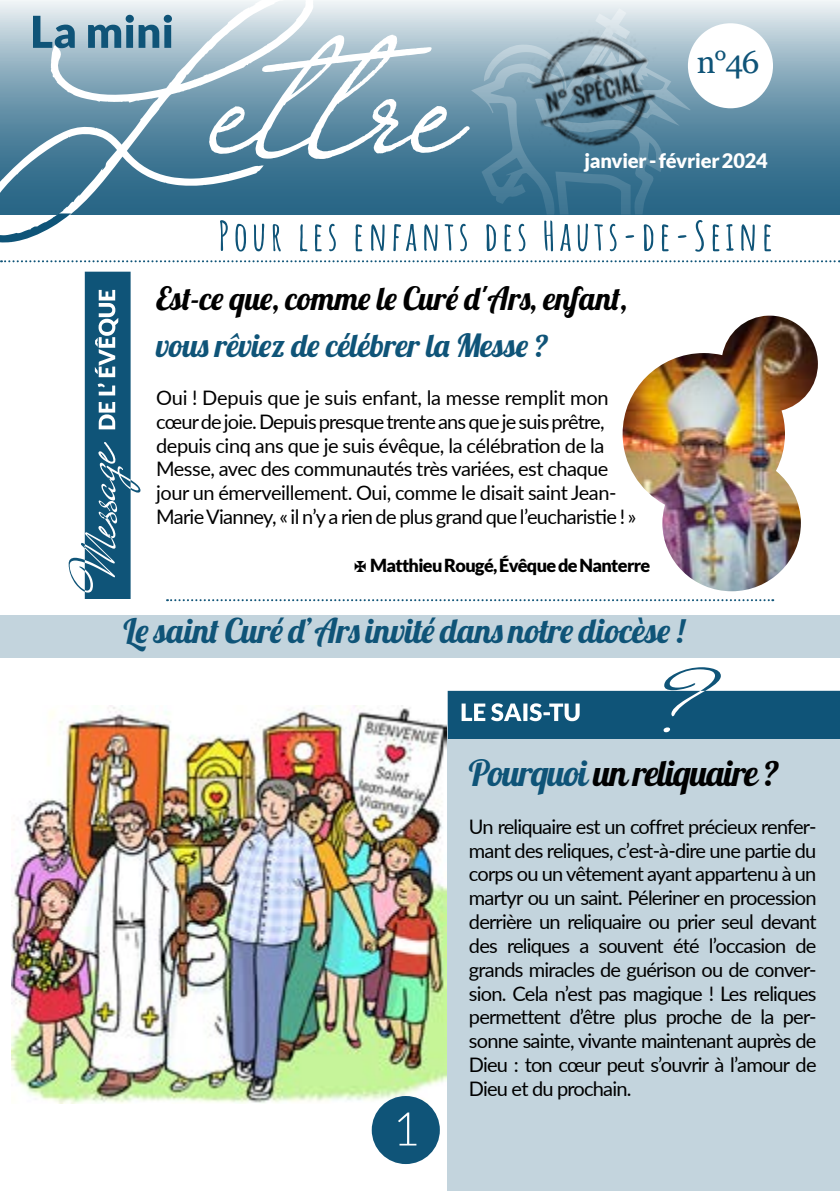
<style>
.page{position:relative;width:840px;height:1191px;background:#fff}
.page>*{position:absolute;margin:0;border:0;box-sizing:border-box;transform-origin:0 0}
.t1{font:36px "Lobster 1.4";letter-spacing:-.02em;color:#000}
.t2{font:34px "Lobster 1.4";letter-spacing:.035em;color:#0f5478}
.t3{font:32px "Lobster 1.4";letter-spacing:-.01em;color:#000}
.t4{font:32px "Lobster 1.4";letter-spacing:.005em;color:#0f5478}
.t5{font:32px "Georgia";color:#0f5478}
.t6{font:20px/23.8px "Lato";letter-spacing:-.03em;color:#000}
.t7{font:900 20px "Lato";letter-spacing:-.01em;color:#fff}
.t8{font:900 18px "Lato";letter-spacing:-.035em;color:#000}
.s1{font-family:"crossbatstfb";font-weight:400;font-size:10px}
.s2{color:#0f5478}
</style>
<div class="page">
<div style="left:0;top:615px;width:839px;height:43px;background:#c3d4dd"></div>
<img style="left:11px;top:705px;width:435px;height:398px">
<svg style="left:313px;top:0;width:526px;height:214px;background:#a3bdcb"></svg>
<div style="left:447px;top:739px;width:392px;height:452px;background:#c3d4dd"></div>
<div style="left:687px;top:23px;width:85px;height:85px;background:#fff;border-radius:50%"></div>
<img style="left:622px;top:316px;width:195px;height:275px">
<svg style="left:447px;top:667px;width:392px;height:72px"></svg>
<svg style="left:0;top:0;width:313px;height:215px;background:#86a9bb"></svg>
<svg style="left:33px;top:15px;width:139px;height:33px;background:#7aa0b4"></svg>
<svg style="left:0;top:213px;width:71px;height:30px"></svg>
<svg style="left:209px;top:35px;width:561px;height:217px"></svg>
<svg style="left:69px;top:272px;width:71px;height:327px"></svg>
<svg style="left:1px;top:260px;width:838px;height:2px"></svg>
<svg style="left:167px;top:599px;width:605px;height:2px"></svg>
<div style="left:371px;top:1096px;width:68px;height:68px;background:#0f5478;border-radius:50%"></div>
<svg style="left:398px;top:1112px;width:18px;height:33px"></svg>
<img style="left:509px;top:16px;width:166px;height:147px">
<h3 class="t5" style="left:696px;top:42px;width:64px">n°46</h3>
<p class="t7" style="left:584px;top:148px;width:185px">janvier - février 2024</p>
<h3 class="t3" style="left:156px;top:278px;width:472px">Est-ce que, comme le Curé d'Ars, enfant,</h3>
<h3 class="t4" style="left:156px;top:325px;width:394px">vous rêviez de célébrer la Messe ?</h3>
<p class="t6" style="left:156px;top:385px;width:481px">Oui ! Depuis que je suis enfant, la messe remplit mon cœur de joie. Depuis presque trente ans que je suis prêtre, depuis cinq ans que je suis évêque, la célébration de la Messe, avec des communautés très variées, est chaque jour un émerveillement. Oui, comme le disait saint Jean-Marie Vianney, « il n’y a rien de plus grand que l’eucharistie ! »</p>
<p class="t8" style="left:354px;top:554px;width:297px"><span class="s1">X</span> Matthieu Rougé, Évêque de Nanterre</p>
<h2 class="t2" style="left:124px;top:609px;width:562px">Le saint Curé d’Ars invité dans notre diocèse !</h2>
<h1 class="t1" style="left:468px;top:750px;width:311px"><span class="s2">Pourquoi</span> un reliquaire ?</h1>
<p class="t6" style="left:468px;top:813px;width:349px;text-align:justify">Un reliquaire est un coffret précieux renfer&shy;mant des reliques, c’est-à-dire une partie du corps ou un vêtement ayant appartenu à un martyr ou un saint. Péleriner en procession derrière un reliquaire ou prier seul devant des reliques a souvent été l’occasion de grands miracles de guérison ou de conver&shy;sion. Cela n’est pas magique ! Les reliques permettent d’être plus proche de la per&shy;sonne sainte, vivante maintenant auprès de Dieu : ton cœur peut s’ouvrir à l’amour de Dieu et du prochain.</p>
</div>
